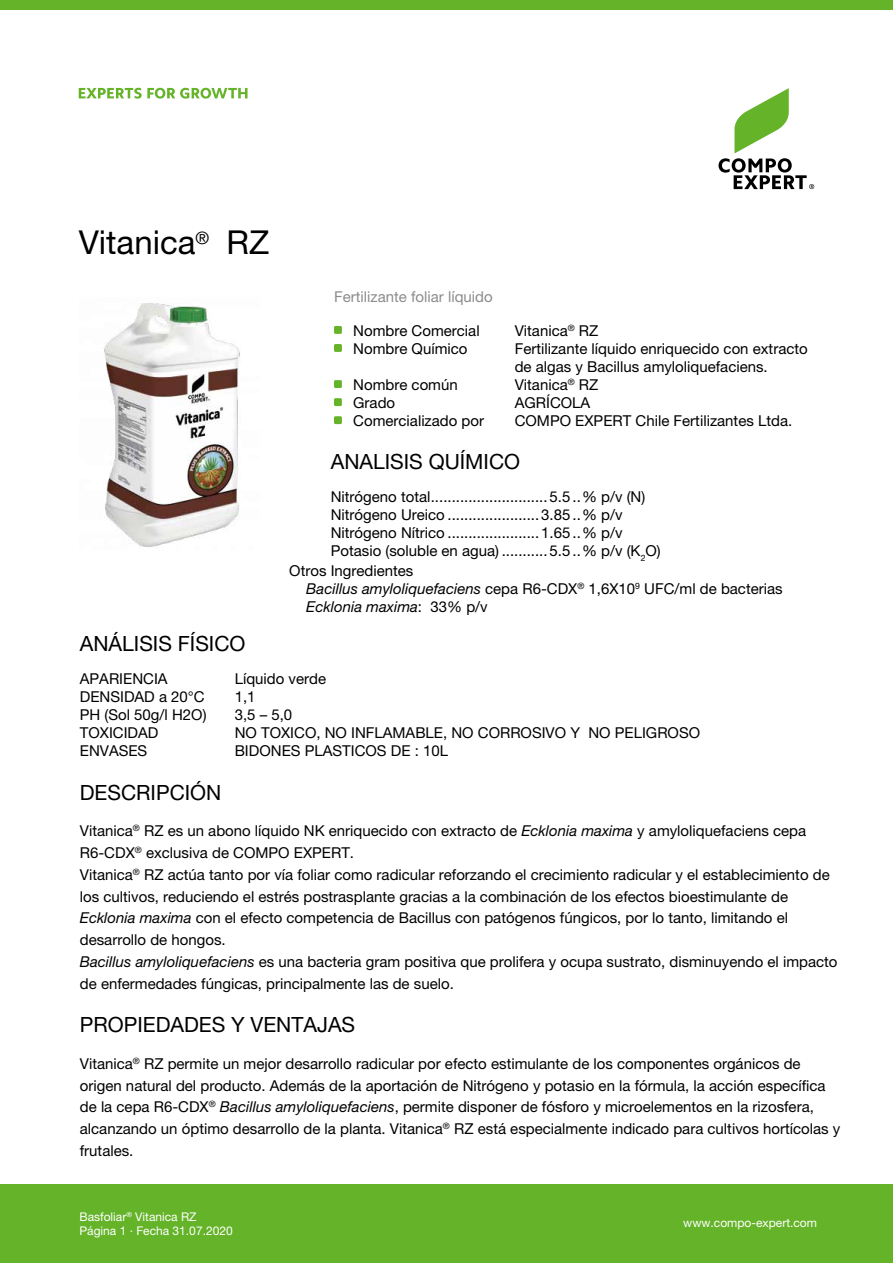
<style>
.page{position:relative;width:893px;height:1263px;background:#fff}
.page>*{position:absolute;margin:0;border:0;box-sizing:border-box;transform-origin:0 0}
.t1{font:33px "Helvetica Neue";color:#000}
.t2{font:21px "Helvetica Neue";color:#000}
.t3{font:15px/21.8px "Helvetica Neue";color:#000}
.t4{font:15px "Helvetica Neue";color:#8c8c8c}
.t5{font:italic 15px "Helvetica Neue";color:#000}
.t6{font:12px/14.4px "Helvetica Neue";color:#fff}
.s1{font-style:italic}
.s2{font-style:normal}
</style>
<div class="page">
<div style="left:0;top:0;width:893px;height:9px;background:#64b328"></div>
<svg style="left:79px;top:88px;width:168px;height:11px"></svg>
<div style="left:0;top:1184px;width:893px;height:79px;background:#64b328"></div>
<svg style="left:718px;top:88px;width:96px;height:101px"></svg>
<div style="left:334px;top:326px;width:8px;height:8px;background:#64b328;border-radius:2px"></div>
<div style="left:334px;top:344px;width:8px;height:8px;background:#64b328;border-radius:2px"></div>
<div style="left:334px;top:398px;width:8px;height:8px;background:#64b328;border-radius:2px"></div>
<div style="left:334px;top:416px;width:8px;height:8px;background:#64b328;border-radius:2px"></div>
<div style="left:334px;top:380px;width:8px;height:8px;background:#64b328;border-radius:2px"></div>
<img style="left:104px;top:303px;width:136px;height:244px">
<h1 class="t1" style="left:79px;top:222px;width:192px">Vitanica<sup>®</sup> RZ</h1>
<p class="t4" style="left:334px;top:288px;width:160px">Fertilizante foliar líquido</p>
<p class="t3" style="left:353px;top:319px;width:128px">Nombre Comercial</p>
<p class="t3" style="left:515px;top:319px;width:85px">Vitanica<sup>®</sup> RZ</p>
<p class="t3" style="left:353px;top:337px;width:116px">Nombre Químico</p>
<p class="t3" style="left:515px;top:339px;width:295px;line-height:18px">Fertilizante líquido enriquecido con extracto de algas y Bacillus amyloliquefaciens.</p>
<p class="t3" style="left:353px;top:373px;width:106px">Nombre común</p>
<p class="t3" style="left:515px;top:373px;width:85px">Vitanica<sup>®</sup> RZ</p>
<p class="t3" style="left:353px;top:391px;width:43px">Grado</p>
<p class="t3" style="left:515px;top:391px;width:77px">AGRÍCOLA</p>
<p class="t3" style="left:353px;top:409px;width:132px">Comercializado por</p>
<p class="t3" style="left:515px;top:409px;width:279px">COMPO EXPERT Chile Fertilizantes Ltda.</p>
<h2 class="t2" style="left:331px;top:449px;width:191px">ANALISIS QUÍMICO</h2>
<p class="t3" style="left:331px;top:486px;width:316px">Nitrógeno total............................5.5 ..% p/v (N)</p>
<p class="t3" style="left:331px;top:504px;width:293px">Nitrógeno Ureico ......................3.85 ..% p/v</p>
<p class="t3" style="left:331px;top:522px;width:293px">Nitrógeno Nítrico ......................1.65 ..% p/v</p>
<p class="t3" style="left:331px;top:540px;width:332px">Potasio (soluble en agua) ...........5.5 ..% p/v (K<sub>2</sub>O)</p>
<p class="t3" style="left:289px;top:559px;width:126px">Otros Ingredientes</p>
<p class="t3" style="left:306px;top:577px;width:478px"><span class="s1">Bacillus amyloliquefaciens</span> cepa R6-CDX<sup>®</sup> 1,6X10<sup>9</sup> UFC/ml de bacterias</p>
<p class="t5" style="left:306px;top:597px;width:183px">Ecklonia maxima<span class="s2">: 33% p/v</span></p>
<h2 class="t2" style="left:80px;top:631px;width:167px">ANÁLISIS FÍSICO</h2>
<p class="t3" style="left:80px;top:668px;width:89px">APARIENCIA</p>
<p class="t3" style="left:235px;top:668px;width:93px">Líquido verde</p>
<p class="t3" style="left:80px;top:686px;width:126px">DENSIDAD a 20°C</p>
<p class="t3" style="left:235px;top:686px;width:22px">1,1</p>
<p class="t3" style="left:80px;top:704px;width:128px">PH (Sol 50g/l H2O)</p>
<p class="t3" style="left:235px;top:704px;width:59px">3,5 – 5,0</p>
<p class="t3" style="left:80px;top:722px;width:80px">TOXICIDAD</p>
<p class="t3" style="left:235px;top:722px;width:467px">NO TOXICO, NO INFLAMABLE, NO CORROSIVO Y NO PELIGROSO</p>
<p class="t3" style="left:80px;top:740px;width:69px">ENVASES</p>
<p class="t3" style="left:235px;top:740px;width:215px">BIDONES PLASTICOS DE : 10L</p>
<h2 class="t2" style="left:80px;top:780px;width:143px">DESCRIPCIÓN</h2>
<p class="t3" style="left:80px;top:820px;width:759px">Vitanica<sup>®</sup> RZ es un abono líquido NK enriquecido con extracto de <span class="s1">Ecklonia maxima</span> y amyloliquefaciens cepa R6-CDX<sup>®</sup> exclusiva de COMPO EXPERT.<br>Vitanica<sup>®</sup> RZ actúa tanto por vía foliar como radicular reforzando el crecimiento radicular y el establecimiento de los cultivos, reduciendo el estrés postrasplante gracias a la combinación de los efectos bioestimulante de <span class="s1">Ecklonia maxima</span> con el efecto competencia de Bacillus con patógenos fúngicos, por lo tanto, limitando el desarrollo de hongos.<br><span class="s1">Bacillus amyloliquefaciens</span> es una bacteria gram positiva que prolifera y ocupa sustrato, disminuyendo el impacto de enfermedades fúngicas, principalmente las de suelo.</p>
<h2 class="t2" style="left:80px;top:1012px;width:277px">PROPIEDADES Y VENTAJAS</h2>
<p class="t3" style="left:80px;top:1052px;width:762px">Vitanica<sup>®</sup> RZ permite un mejor desarrollo radicular por efecto estimulante de los componentes orgánicos de origen natural del producto. Además de la aportación de Nitrógeno y potasio en la fórmula, la acción específica de la cepa R6-CDX<sup>®</sup> <span class="s1">Bacillus amyloliquefaciens</span>, permite disponer de fósforo y microelementos en la rizosfera, alcanzando un óptimo desarrollo de la planta. Vitanica<sup>®</sup> RZ está especialmente indicado para cultivos hortícolas y frutales.</p>
<p class="t6" style="left:80px;top:1209px;width:155px">Basfoliar<sup>®</sup> Vitanica RZ<br>Página 1 · Fecha 31.07.2020</p>
<p class="t6" style="left:683px;top:1215px;width:135px">www.compo-expert.com</p>
</div>
